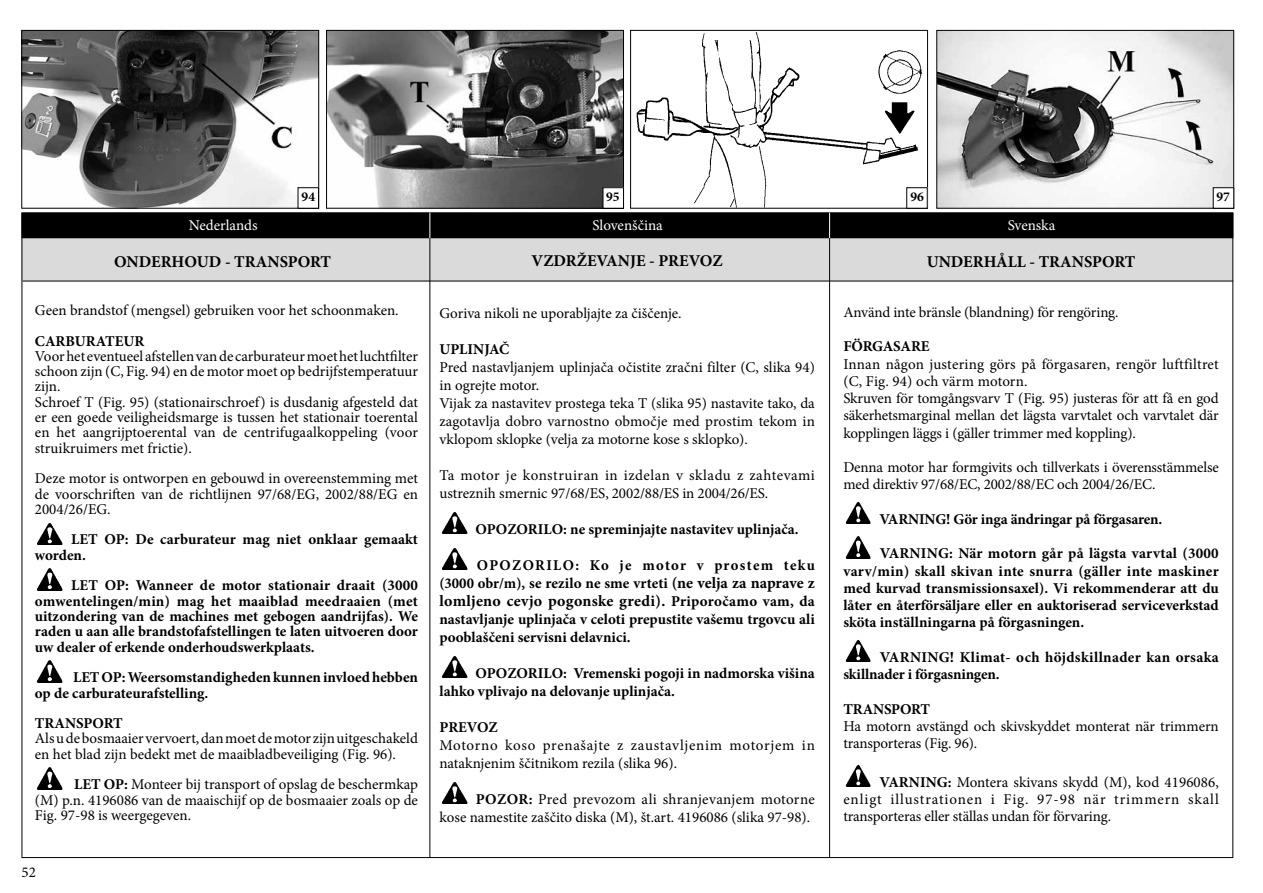
<style>
.page{position:relative;width:1263px;height:893px;background:#fff}
.page>*{position:absolute;margin:0;border:0;box-sizing:border-box;transform-origin:0 0}
.t1{font:700 16.5px "Minion Pro";color:#000}
.t2{font:700 15.9px "Minion Pro";letter-spacing:.02em;color:#000}
.t3{font:15px/15.3px "Minion Pro";color:#000}
.t4{font:700 15px/15.3px "Minion Pro";color:#000}
.t5{font:15px/18px "Minion Pro";letter-spacing:.02em;color:#000}
.t6{font:15px/18px "Minion Pro";letter-spacing:.035em;color:#000}
.t7{font:700 15px/18px "Minion Pro";letter-spacing:.08em;color:#000;text-align:right}
.t8{font:15px "Minion Pro";letter-spacing:-.005em;color:#fff}
.t9{font:700 13.5px "Minion Pro";color:#000}
.s1{font-weight:700}
.s2{font-size:15.9px}
.s3{font-size:15px}
</style>
<div class="page">
<div style="left:22px;top:238px;width:1211px;height:43px;background:#dadada"></div>
<div style="left:22px;top:213px;width:1211px;height:25px;background:#000"></div>
<hr style="left:23px;top:281px;width:1210px;height:1px;background:#000">
<svg style="left:829px;top:213px;width:1px;height:25px"></svg>
<hr style="left:829px;top:238px;width:1px;height:620px;background:#000">
<hr style="left:429px;top:238px;width:1px;height:620px;background:#000">
<svg style="left:429px;top:213px;width:1px;height:25px"></svg>
<img style="left:328px;top:32px;width:294px;height:175px">
<div style="left:326px;top:30px;width:298px;height:179px;border:1px solid #000"></div>
<img style="left:845px;top:501px;width:26px;height:23px">
<img style="left:845px;top:536px;width:26px;height:22px">
<img style="left:845px;top:639px;width:26px;height:23px">
<img style="left:845px;top:764px;width:26px;height:23px">
<img style="left:442px;top:512px;width:26px;height:22px">
<img style="left:442px;top:548px;width:26px;height:22px">
<img style="left:442px;top:656px;width:26px;height:22px">
<img style="left:442px;top:782px;width:26px;height:22px">
<img style="left:37px;top:523px;width:26px;height:21px">
<img style="left:37px;top:568px;width:26px;height:22px">
<img style="left:37px;top:660px;width:26px;height:22px">
<img style="left:37px;top:767px;width:26px;height:22px">
<img style="left:23px;top:32px;width:294px;height:175px">
<div style="left:21px;top:30px;width:298px;height:179px;border:1px solid #000"></div>
<div style="left:298px;top:188px;width:20px;height:20px;background:#fff"></div>
<div style="left:298px;top:187px;width:21px;height:22px;border:1px solid #000"></div>
<div style="left:603px;top:188px;width:20px;height:20px;background:#fff"></div>
<div style="left:603px;top:187px;width:21px;height:22px;border:1px solid #000"></div>
<img style="left:938px;top:32px;width:294px;height:175px">
<div style="left:936px;top:30px;width:298px;height:179px;border:1px solid #000"></div>
<div style="left:1213px;top:188px;width:21px;height:20px;background:#fff"></div>
<div style="left:1213px;top:187px;width:21px;height:22px;border:1px solid #000"></div>
<img style="left:636px;top:32px;width:286px;height:175px">
<div style="left:630px;top:30px;width:298px;height:179px;border:1px solid #000"></div>
<div style="left:907px;top:188px;width:20px;height:20px;background:#fff"></div>
<div style="left:906px;top:187px;width:22px;height:22px;border:1px solid #000"></div>
<p class="t9" style="left:302px;top:187px;width:15px">94</p>
<p class="t9" style="left:606px;top:187px;width:15px">95</p>
<p class="t9" style="left:910px;top:187px;width:15px">96</p>
<p class="t9" style="left:1216px;top:187px;width:15px">97</p>
<p class="t8" style="left:189px;top:216px;width:70px">Nederlands</p>
<p class="t8" style="left:593px;top:216px;width:72px">Slovenščina</p>
<p class="t8" style="left:1008px;top:216px;width:49px">Svenska</p>
<p class="t1" style="left:114px;top:250px;width:218px">ONDERHOUD - TRANSPORT</p>
<p class="t1" style="left:532px;top:250px;width:193px">VZDRŽEVANJE - PREVOZ</p>
<p class="t1" style="left:927px;top:250px;width:210px">UNDERHÅLL - TRANSPORT</p>
<p class="t3" style="left:35px;top:303px;width:365px">Geen brandstof (mengsel) gebruiken voor het schoonmaken.</p>
<p class="t4" style="left:35px;top:333px;width:111px">CARBURATEUR</p>
<p class="t3" style="left:35px;top:348px;width:385px">Voor het eventueel afstellen van de carburateur moet het luchtfilter schoon zijn (C, Fig. 94) en de motor moet op bedrijfstemperatuur zijn.<br>Schroef T (Fig. 95) (stationairschroef) is dusdanig afgesteld dat er een goede veiligheidsmarge is tussen het stationair toerental en het aangrijptoerental van de centrifugaalkoppeling (voor struikruimers met frictie).</p>
<p class="t3" style="left:35px;top:471px;width:385px;text-align:justify">Deze motor is ontworpen en gebouwd in overeenstemming met de voorschriften van de richtlijnen 97/68/EG, 2002/88/EG en 2004/26/EG.</p>
<p class="t4" style="left:35px;top:532px;width:385px;text-indent:36px">LET OP: De carburateur mag niet onklaar gemaakt worden.</p>
<p class="t4" style="left:35px;top:578px;width:385px;text-align:justify;text-indent:36px">LET OP: Wanneer de motor stationair draait (3000 omwentelingen/min) mag het maaiblad meedraaien (met uitzondering van de machines met gebogen aandrijfas). We raden u aan alle brandstofafstellingen te laten uitvoeren door uw dealer of erkende onderhoudswerkplaats.</p>
<p class="t4" style="left:35px;top:670px;width:385px;text-indent:38px">LET OP: Weersomstandigheden kunnen invloed hebben op de carburateurafstelling.</p>
<p class="t4" style="left:35px;top:715px;width:90px">TRANSPORT</p>
<p class="t3" style="left:35px;top:731px;width:385px">Als u de bosmaaier vervoert, dan moet de motor zijn uitgeschakeld en het blad zijn bedekt met de maaibladbeveiliging (Fig. 96).</p>
<p class="t3" style="left:35px;top:777px;width:385px;text-align:justify;text-indent:39px"><span class="s1">LET OP:</span> Monteer bij transport of opslag de beschermkap (M) p.n. 4196086 van de maaischijf op de bosmaaier zoals op de Fig. 97-98 is weergegeven.</p>
<p class="t3" style="left:22px;top:864px;width:16px">52</p>
<p class="t3" style="left:439px;top:305px;width:244px">Goriva nikoli ne uporabljajte za čiščenje.</p>
<p class="t4" style="left:439px;top:341px;width:71px">UPLINJAČ</p>
<p class="t3" style="left:439px;top:358px;width:377px;line-height:18px">Pred nastavljanjem uplinjača očistite zračni filter (C, slika 94) in ogrejte motor.<br>Vijak za nastavitev prostega teka T (slika 95) nastavite tako, da zagotavlja dobro varnostno območje med prostim tekom in vklopom sklopke (velja za motorne kose s sklopko).</p>
<p class="t5" style="left:439px;top:466px;width:377px">Ta motor je konstruiran in izdelan v skladu z zahtevami ustreznih smernic 97/68/ES, 2002/88/ES in 2004/26/ES.</p>
<p class="t4" style="left:476px;top:521px;width:325px">OPOZORILO: ne spreminjajte nastavitev uplinjača.</p>
<p class="t7" style="left:439px;top:556px;width:377px">OPOZORILO: Ko je motor v prostem teku (3000 obr/m), se rezilo ne sme vrteti <span class="s2">(ne velja za naprave z</span></p>
<p class="t2" style="left:439px;top:589px;width:377px">lomljeno cevjo pogonske gredi). <span class="s3">Priporočamo vam, da</span></p>
<p class="t4" style="left:439px;top:610px;width:377px;line-height:18px">nastavljanje uplinjača v celoti prepustite vašemu trgovcu ali pooblaščeni servisni delavnici.</p>
<p class="t4" style="left:439px;top:664px;width:377px;line-height:18px;text-indent:36px">OPOZORILO: Vremenski pogoji in nadmorska višina lahko vplivajo na delovanje uplinjača.</p>
<p class="t4" style="left:439px;top:719px;width:60px">PREVOZ</p>
<p class="t6" style="left:439px;top:736px;width:377px">Motorno koso prenašajte z zaustavljenim motorjem in nataknjenim ščitnikom rezila (slika 96).</p>
<p class="t3" style="left:439px;top:790px;width:377px;line-height:18px;text-indent:37px"><span class="s1">POZOR:</span> Pred prevozom ali shranjevanjem motorne kose namestite zaščito diska (M), št.art. 4196086 (slika 97-98).</p>
<p class="t3" style="left:843px;top:305px;width:277px">Använd inte bränsle (blandning) för rengöring.</p>
<p class="t4" style="left:843px;top:339px;width:88px">FÖRGASARE</p>
<p class="t3" style="left:843px;top:355px;width:377px;line-height:17.2px">Innan någon justering görs på förgasaren, rengör luftfiltret (C, Fig. 94) och värm motorn.<br>Skruven för tomgångsvarv T (Fig. 95) justeras för att få en god säkerhetsmarginal mellan det lägsta varvtalet och varvtalet där kopplingen läggs i (gäller trimmer med koppling).</p>
<p class="t3" style="left:843px;top:459px;width:377px;line-height:17.2px">Denna motor har formgivits och tillverkats i överensstämmelse med direktiv 97/68/EC, 2002/88/EC och 2004/26/EC.</p>
<p class="t4" style="left:879px;top:511px;width:285px">VARNING! Gör inga ändringar på förgasaren.</p>
<p class="t4" style="left:843px;top:545px;width:377px;line-height:17.2px;text-align:justify;text-indent:36px">VARNING: När motorn går på lägsta varvtal (3000 varv/min) skall skivan inte snurra (gäller inte maskiner med kurvad transmissionsaxel). Vi rekommenderar att du låter en återförsäljare eller en auktoriserad serviceverkstad sköta inställningarna på förgasningen.</p>
<p class="t4" style="left:843px;top:648px;width:377px;line-height:17.2px;text-indent:36px">VARNING! Klimat- och höjdskillnader kan orsaka skillnader i förgasningen.</p>
<p class="t4" style="left:843px;top:701px;width:88px">TRANSPORT</p>
<p class="t3" style="left:843px;top:718px;width:377px;line-height:17.2px">Ha motorn avstängd och skivskyddet monterat när trimmern transporteras (Fig. 96).</p>
<p class="t3" style="left:843px;top:774px;width:377px;line-height:17.2px;text-align:justify;text-indent:36px"><span class="s1">VARNING:</span> Montera skivans skydd (M), kod 4196086, enligt illustrationen i Fig. 97-98 när trimmern skall transporteras eller ställas undan för förvaring.</p>
</div>
